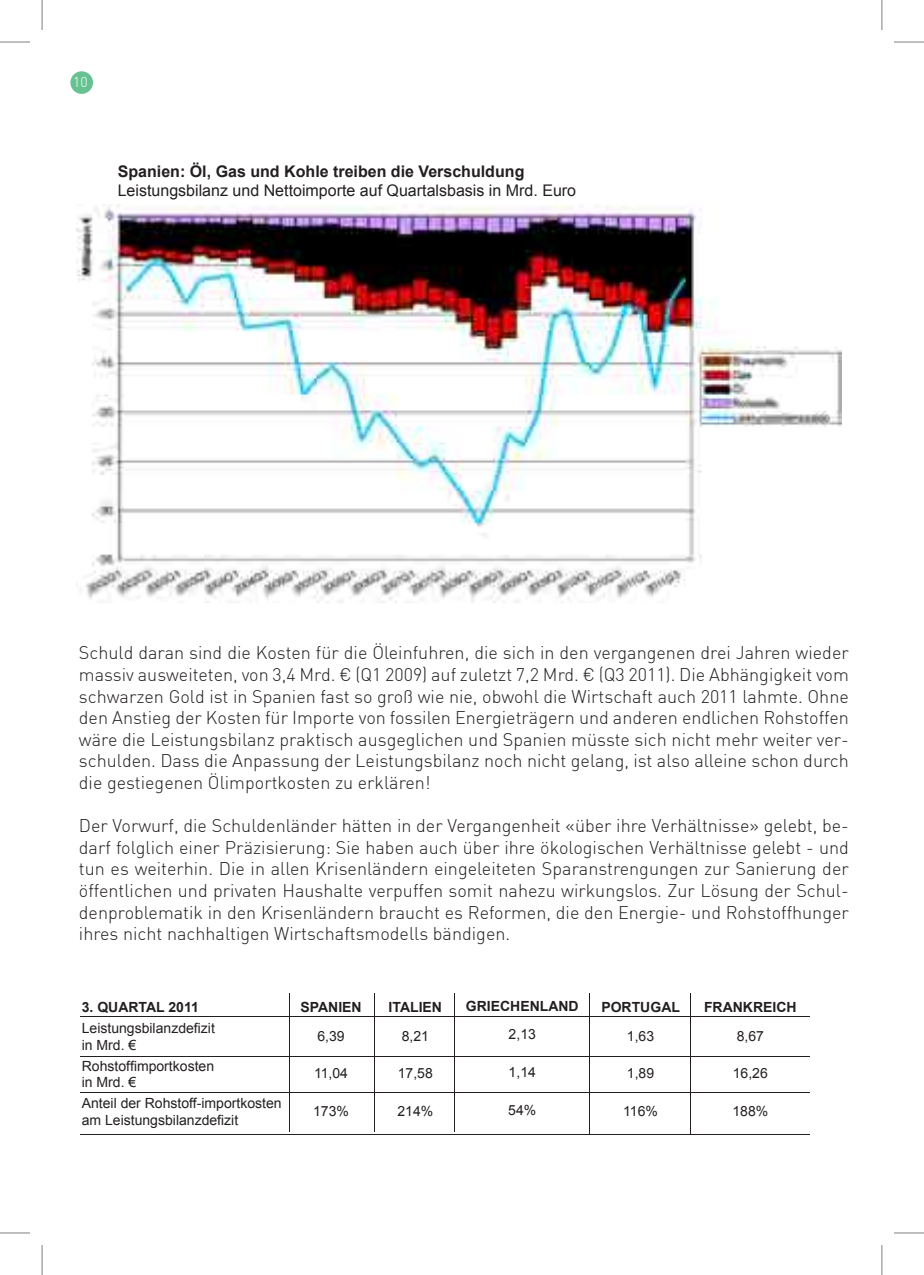
<style>
.page{position:relative;width:924px;height:1275px;background:#fff}
.page>*{position:absolute;margin:0;border:0;box-sizing:border-box;transform-origin:0 0}
.t1{font:300 18px/21.6px "DIN";color:#231f20;text-align:justify}
.t2{font:16px "Arial";color:#231f20}
.t3{font:700 16px "Arial";color:#231f20}
.t4{font:14px/16.8px "Arial";color:#231f20}
.t5{font:700 14px "Arial";color:#231f20}
.t6{font:300 14px "DIN";color:#fff}
</style>
<div class="page">
<img style="left:76px;top:205px;width:765px;height:398px">
<div style="left:70px;top:71px;width:23px;height:23px;background:#66c291;border-radius:50%"></div>
<hr style="left:80px;top:1015px;width:729px;height:1px;background:#231f20">
<hr style="left:80px;top:1055px;width:729px;height:1px;background:#231f20">
<hr style="left:80px;top:1092px;width:729px;height:1px;background:#231f20">
<hr style="left:80px;top:1134px;width:729px;height:1px;background:#231f20">
<hr style="left:289px;top:993px;width:1px;height:139px;background:#231f20">
<hr style="left:374px;top:993px;width:1px;height:139px;background:#231f20">
<hr style="left:454px;top:993px;width:1px;height:139px;background:#231f20">
<hr style="left:589px;top:993px;width:1px;height:140px;background:#231f20">
<hr style="left:690px;top:993px;width:1px;height:142px;background:#231f20">
<hr style="left:881px;top:0;width:1px;height:30px;background:#000">
<hr style="left:42px;top:0;width:1px;height:30px;background:#000">
<hr style="left:893px;top:42px;width:30px;height:1px;background:#000">
<hr style="left:0;top:42px;width:30px;height:1px;background:#000">
<hr style="left:893px;top:1232px;width:30px;height:1px;background:#000">
<hr style="left:0;top:1232px;width:30px;height:1px;background:#000">
<hr style="left:881px;top:1245px;width:1px;height:30px;background:#000">
<hr style="left:42px;top:1245px;width:1px;height:30px;background:#000">
<p class="t6" style="left:73px;top:74px;width:16px">10</p>
<p class="t3" style="left:118px;top:162px;width:408px">Spanien: Öl, Gas und Kohle treiben die Verschuldung</p>
<p class="t2" style="left:118px;top:182px;width:459px">Leistungsbilanz und Nettoimporte auf Quartalsbasis in Mrd. Euro</p>
<p class="t1" style="left:79px;top:642px;width:771px">Schuld daran sind die Kosten für die Öleinfuhren, die sich in den vergangenen drei Jahren wieder massiv ausweiteten, von 3,4 Mrd. € (Q1 2009) auf zuletzt 7,2 Mrd. € (Q3 2011). Die Abhängigkeit vom schwarzen Gold ist in Spanien fast so groß wie nie, obwohl die Wirtschaft auch 2011 lahmte. Ohne den Anstieg der Kosten für Importe von fossilen Energieträgern und anderen endlichen Rohstoffen wäre die Leistungsbilanz praktisch ausgeglichen und Spanien müsste sich nicht mehr weiter ver&shy;schulden. Dass die Anpassung der Leistungsbilanz noch nicht gelang, ist also alleine schon durch die gestiegenen Ölimportkosten zu erklären!</p>
<p class="t1" style="left:79px;top:814px;width:771px">Der Vorwurf, die Schuldenländer hätten in der Vergangenheit «über ihre Verhältnisse» gelebt, be&shy;darf folglich einer Präzisierung: Sie haben auch über ihre ökologischen Verhältnisse gelebt - und tun es weiterhin. Die in allen Krisenländern eingeleiteten Sparanstrengungen zur Sanierung der öffentlichen und privaten Haushalte verpuffen somit nahezu wirkungslos. Zur Lösung der Schul&shy;denproblematik in den Krisenländern braucht es Reformen, die den Energie- und Rohstoffhunger ihres nicht nachhaltigen Wirtschaftsmodells bändigen.</p>
<p class="t5" style="left:82px;top:999px;width:118px">3. QuaRTal 2011</p>
<p class="t4" style="left:82px;top:1019px;width:135px">Leistungsbilanzdefizit in Mrd. €</p>
<p class="t4" style="left:82px;top:1057px;width:134px">Rohstoffimportkosten in Mrd. €</p>
<p class="t4" style="left:82px;top:1094px;width:201px">Anteil der Rohstoff-importkosten am Leistungsbilanzdefizit</p>
<p class="t5" style="left:300px;top:999px;width:63px">SpanIEn</p>
<p class="t4" style="left:317px;top:1027px;width:29px">6,39</p>
<p class="t4" style="left:314px;top:1065px;width:35px">11,04</p>
<p class="t4" style="left:313px;top:1102px;width:37px">173%</p>
<p class="t5" style="left:388px;top:999px;width:55px">ITalIEn</p>
<p class="t4" style="left:401px;top:1027px;width:29px">8,21</p>
<p class="t4" style="left:397px;top:1065px;width:37px">17,58</p>
<p class="t4" style="left:397px;top:1102px;width:37px">214%</p>
<p class="t5" style="left:465px;top:997px;width:114px">GRIEchEnland</p>
<p class="t4" style="left:508px;top:1026px;width:29px">2,13</p>
<p class="t4" style="left:508px;top:1063px;width:29px">1,14</p>
<p class="t4" style="left:508px;top:1101px;width:30px">54%</p>
<p class="t5" style="left:601px;top:999px;width:80px">poRTuGal</p>
<p class="t4" style="left:626px;top:1027px;width:29px">1,63</p>
<p class="t4" style="left:626px;top:1065px;width:29px">1,89</p>
<p class="t4" style="left:623px;top:1102px;width:36px">116%</p>
<p class="t5" style="left:703px;top:999px;width:94px">FRanKREIch</p>
<p class="t4" style="left:736px;top:1027px;width:29px">8,67</p>
<p class="t4" style="left:732px;top:1065px;width:37px">16,26</p>
<p class="t4" style="left:732px;top:1102px;width:37px">188%</p>
</div>
